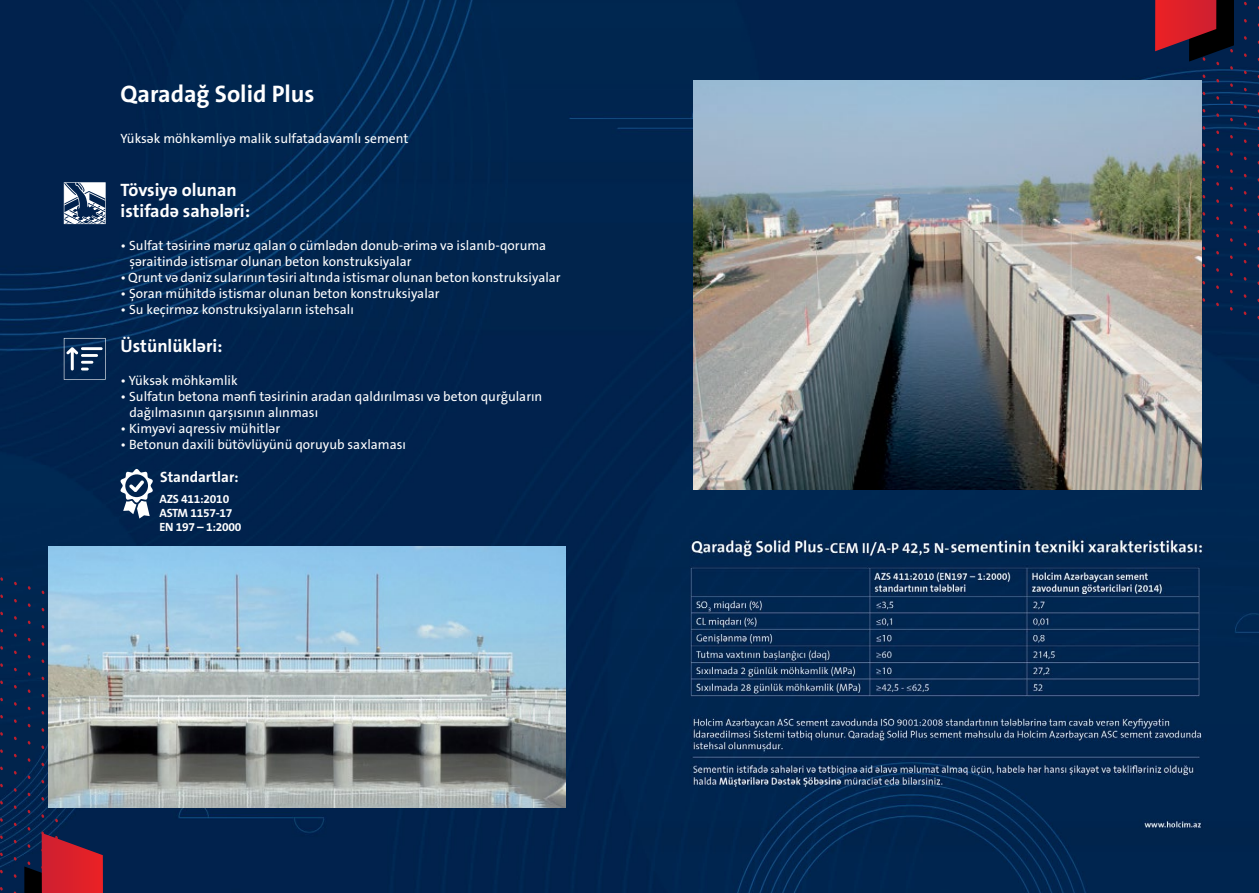
<style>
.page{position:relative;width:1259px;height:893px;background:#fff}
.page>*{position:absolute;margin:0;border:0;box-sizing:border-box;transform-origin:0 0}
.t1{font:700 24px "The Sans B Plus W7";color:#fff}
.t2{font:700 18px/21.6px "The Sans B Plus W7";color:#fff}
.t3{font:700 15px "The Sans B Plus W7";color:#fff}
.t4{font:13.5px/16.2px "The Sans B Plus W5 Plain";color:#fff}
.t5{font:700 12px/14.4px "The Sans B Plus W7";letter-spacing:-.02em;color:#fff}
</style>
<div class="page">
<img style="left:0;top:0;width:1259px;height:893px">
<svg style="left:1243px;top:139px;width:3px;height:4px"></svg>
<svg style="left:1243px;top:156px;width:3px;height:4px"></svg>
<svg style="left:1243px;top:174px;width:3px;height:4px"></svg>
<svg style="left:1243px;top:191px;width:3px;height:4px"></svg>
<svg style="left:1243px;top:208px;width:3px;height:4px"></svg>
<svg style="left:1243px;top:225px;width:3px;height:4px"></svg>
<svg style="left:1243px;top:260px;width:3px;height:4px"></svg>
<svg style="left:1243px;top:277px;width:3px;height:4px"></svg>
<svg style="left:1243px;top:294px;width:3px;height:4px"></svg>
<svg style="left:1243px;top:311px;width:3px;height:4px"></svg>
<svg style="left:14px;top:599px;width:3px;height:4px"></svg>
<svg style="left:14px;top:616px;width:3px;height:4px"></svg>
<svg style="left:14px;top:633px;width:3px;height:4px"></svg>
<svg style="left:14px;top:650px;width:3px;height:4px"></svg>
<svg style="left:14px;top:685px;width:3px;height:4px"></svg>
<svg style="left:14px;top:702px;width:3px;height:4px"></svg>
<svg style="left:14px;top:719px;width:3px;height:4px"></svg>
<svg style="left:14px;top:736px;width:3px;height:4px"></svg>
<svg style="left:14px;top:771px;width:3px;height:4px"></svg>
<svg style="left:14px;top:788px;width:3px;height:4px"></svg>
<svg style="left:14px;top:805px;width:3px;height:4px"></svg>
<svg style="left:14px;top:822px;width:3px;height:4px"></svg>
<svg style="left:14px;top:857px;width:3px;height:4px"></svg>
<svg style="left:14px;top:874px;width:3px;height:4px"></svg>
<svg style="left:0;top:577px;width:3px;height:4px"></svg>
<svg style="left:0;top:594px;width:3px;height:4px"></svg>
<svg style="left:0;top:629px;width:3px;height:4px"></svg>
<svg style="left:0;top:646px;width:3px;height:4px"></svg>
<svg style="left:0;top:663px;width:3px;height:4px"></svg>
<svg style="left:0;top:680px;width:3px;height:4px"></svg>
<svg style="left:0;top:715px;width:3px;height:4px"></svg>
<svg style="left:0;top:732px;width:3px;height:4px"></svg>
<svg style="left:0;top:749px;width:3px;height:4px"></svg>
<svg style="left:0;top:766px;width:3px;height:4px"></svg>
<svg style="left:0;top:801px;width:3px;height:4px"></svg>
<svg style="left:0;top:818px;width:3px;height:4px"></svg>
<svg style="left:0;top:835px;width:3px;height:4px"></svg>
<svg style="left:0;top:852px;width:3px;height:4px"></svg>
<svg style="left:0;top:887px;width:3px;height:4px"></svg>
<svg style="left:24px;top:586px;width:79px;height:307px;background:#3d2545"></svg>
<svg style="left:1155px;top:0;width:79px;height:311px;background:#342542"></svg>
<img style="left:49px;top:546px;width:517px;height:262px">
<img style="left:693px;top:81px;width:508px;height:408px">
<svg style="left:120px;top:469px;width:33px;height:50px"></svg>
<svg style="left:64px;top:182px;width:42px;height:42px"></svg>
<svg style="left:64px;top:338px;width:42px;height:42px;background:#324f71"></svg>
<h1 class="t1" style="left:121px;top:78px;width:195px">Qaradağ Solid Plus</h1>
<p class="t4" style="left:121px;top:131px;width:289px">Yüksək möhkəmliyə malik sulfatadavamlı sement</p>
<h2 class="t2" style="left:121px;top:179px;width:131px">Tövsiyə olunan istifadə sahələri:</h2>
<p class="t4" style="left:129px;top:237px;width:418px;text-indent:-9px">• Sulfat təsirinə məruz qalan o cümlədən donub-ərimə və islanıb-qoruma şəraitində istismar olunan beton konstruksiyalar</p>
<p class="t4" style="left:121px;top:269px;width:442px">• Qrunt və dəniz sularının təsiri altında istismar olunan beton konstruksiyalar</p>
<p class="t4" style="left:121px;top:286px;width:321px">• Şoran mühitdə istismar olunan beton konstruksiyalar</p>
<p class="t4" style="left:121px;top:302px;width:235px">• Su keçirməz konstruksiyaların istehsalı</p>
<h2 class="t2" style="left:121px;top:335px;width:104px">Üstünlükləri:</h2>
<p class="t4" style="left:121px;top:372px;width:119px">• Yüksək möhkəmlik</p>
<p class="t4" style="left:129px;top:388px;width:414px;text-indent:-9px">• Sulfatın betona mənfi təsirinin aradan qaldırılması və beton qurğuların dağılmasının qarşısının alınması</p>
<p class="t4" style="left:121px;top:421px;width:161px">• Kimyəvi aqressiv mühitlər</p>
<p class="t4" style="left:121px;top:437px;width:287px">• Betonun daxili bütövlüyünü qoruyub saxlaması</p>
<p class="t3" style="left:160px;top:467px;width:80px">Standartlar:</p>
<p class="t5" style="left:160px;top:491px;width:83px">AZS 411:2010<br>ASTM 1157-17<br>EN 197 – 1:2000</p>
</div>
